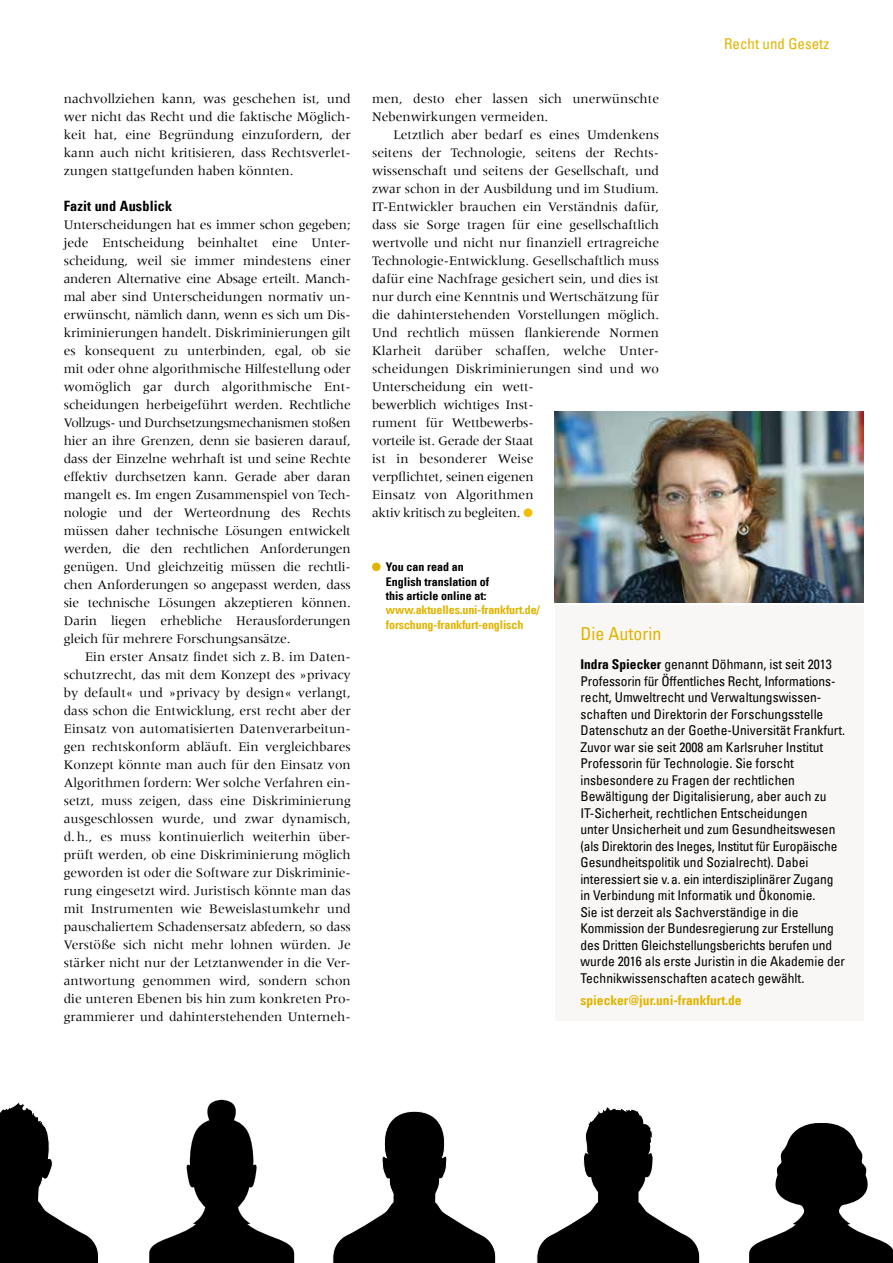
<style>
.page{position:relative;width:893px;height:1263px;background:#fff}
.page>*{position:absolute;margin:0;border:0;box-sizing:border-box;transform-origin:0 0}
.t1{font:condensed 18px "Univers Com 57";color:#e1b400}
.t2{font:condensed 15px "Univers Com 57";color:#e1b400}
.t3{font:14.25px "Univers Com 67 Bold Cond";letter-spacing:.01em;color:#000}
.t4{font:13.5px/18px "Meridien";color:#000;text-align:justify}
.t5{font:condensed 13.5px/16.5px "Univers Com 57";color:#000}
.t6{font:13.5px "Univers Com 67 Bold Cond";color:#e1b400}
.t7{font:12px/14.4px "Univers Com 67 Bold Cond";letter-spacing:-.01em;color:#e1b400}
.t8{font:12px/14.4px "Univers Com 67 Bold Cond";color:#000}
.s1{font-family:"Univers Com 67 Bold Cond";font-stretch:normal}
</style>
<div class="page">
<svg style="left:149px;top:1100px;width:145px;height:163px"></svg>
<svg style="left:0;top:1102px;width:99px;height:161px"></svg>
<svg style="left:333px;top:1111px;width:163px;height:152px"></svg>
<svg style="left:749px;top:1123px;width:144px;height:140px"></svg>
<svg style="left:537px;top:1106px;width:163px;height:157px"></svg>
<div style="left:555px;top:605px;width:308px;height:416px;background:#f9f7f5"></div>
<img style="left:555px;top:412px;width:308px;height:190px">
<div style="left:372px;top:563px;width:9px;height:8px;background:#e1b400;border-radius:50%"></div>
<p class="t4" style="left:64px;top:90px;width:289px">nachvollziehen kann, was geschehen ist, und wer nicht das Recht und die faktische Möglich&shy;keit hat, eine Begründung einzufordern, der kann auch nicht kritisieren, dass Rechtsverlet&shy;zungen stattgefunden haben könnten.</p>
<p class="t3" style="left:64px;top:197px;width:110px">Fazit und Ausblick</p>
<p class="t4" style="left:64px;top:216px;width:289px">Unterscheidungen hat es immer schon gegeben; jede Entscheidung beinhaltet eine Unter&shy;scheidung, weil sie immer mindestens einer anderen Alternative eine Absage erteilt. Manch&shy;mal aber sind Unterscheidungen normativ un&shy;erwünscht, nämlich dann, wenn es sich um Dis&shy;kriminierungen handelt. Diskriminierungen gilt es konsequent zu unterbinden, egal, ob sie mit oder ohne algorithmische Hilfestellung oder womöglich gar durch algorithmische Ent&shy;scheidungen herbeigeführt werden. Rechtliche Vollzugs- und Durchsetzungsmechanismen stoßen hier an ihre Grenzen, denn sie basieren darauf, dass der Einzelne wehrhaft ist und seine Rechte effektiv durchsetzen kann. Gerade aber daran mangelt es. Im engen Zusammenspiel von Tech&shy;nologie und der Werteordnung des Rechts müssen daher technische Lösungen entwickelt werden, die den rechtlichen Anforderungen genügen. Und gleichzeitig müssen die rechtli&shy;chen Anforderungen so angepasst werden, dass sie technische Lösungen akzeptieren können.<br>Darin liegen erhebliche Herausforderungen gleich für mehrere Forschungsansätze.</p>
<p class="t4" style="left:64px;top:648px;width:289px;text-indent:21px">Ein erster Ansatz findet sich z.B. im Daten&shy;schutzrecht, das mit dem Konzept des »privacy by default« und »privacy by design« verlangt, dass schon die Entwicklung, erst recht aber der Einsatz von automatisierten Datenverarbeitun&shy;gen rechtskonform abläuft. Ein vergleichbares Konzept könnte man auch für den Einsatz von Algorithmen fordern: Wer solche Verfahren ein&shy;setzt, muss zeigen, dass eine Diskriminierung ausgeschlossen wurde, und zwar dynamisch, d.h., es muss kontinuierlich weiterhin über&shy;prüft werden, ob eine Diskriminierung möglich geworden ist oder die Software zur Diskriminie&shy;rung eingesetzt wird. Juristisch könnte man das mit Instrumenten wie Beweislastumkehr und pauschaliertem Schadensersatz abfedern, so dass Verstöße sich nicht mehr lohnen würden. Je stärker nicht nur der Letztanwender in die Ver&shy;antwortung genommen wird, sondern schon die unteren Ebenen bis hin zum konkreten Pro&shy;grammierer und dahinterstehenden Unterneh-</p>
<p class="t4" style="left:372px;top:89px;width:289px">men, desto eher lassen sich unerwünschte<br>Nebenwirkungen vermeiden.</p>
<p class="t4" style="left:372px;top:125px;width:289px;text-align:left;text-indent:21px">Letztlich aber bedarf es eines Umdenkens seitens der Technologie, seitens der Rechts&shy;wissenschaft und seitens der Gesellschaft, und zwar schon in der Ausbildung und im Studium.<br>IT-Entwickler brauchen ein Verständnis dafür, dass sie Sorge tragen für eine gesellschaftlich wertvolle und nicht nur finanziell ertragreiche Technologie-Entwicklung. Gesellschaftlich muss dafür eine Nachfrage gesichert sein, und dies ist nur durch eine Kenntnis und Wertschätzung für die dahinterstehenden Vorstellungen möglich.<br>Und rechtlich müssen flankierende Normen Klarheit darüber schaffen, welche Unter&shy;scheidungen Diskriminierungen sind und wo Unterscheidung ein wett-<br>bewerblich wichtiges Inst-<br>rument für Wettbewerbs-<br>vorteile ist. Gerade der Staat<br>ist in besonderer Weise<br>verpflichtet, seinen eigenen<br>Einsatz von Algorithmen<br>aktiv kritisch zu begleiten.</p>
<p class="t2" style="left:724px;top:34px;width:107px">Recht und Gesetz</p>
<p class="t8" style="left:386px;top:560px;width:105px">You can read an<br>English translation of this article online at:</p>
<p class="t7" style="left:386px;top:603px;width:155px">www.aktuelles.uni-frankfurt.de/ forschung-frankfurt-englisch</p>
<h1 class="t1" style="left:580px;top:622px;width:82px">Die Autorin</h1>
<p class="t5" style="left:580px;top:656px;width:266px"><span class="s1">Indra Spiecker</span> genannt Döhmann, ist seit 2013<br>Professorin für Öffentliches Recht, Informations-- recht, Umweltrecht und Verwaltungswissen&shy;schaften und Direktorin der Forschungsstelle Datenschutz an der Goethe-Universität Frankfurt.<br>Zuvor war sie seit 2008 am Karlsruher Institut Professorin für Technologie. Sie forscht insbesondere zu Fragen der rechtlichen Bewältigung der Digitalisierung, aber auch zu IT-Sicherheit, rechtlichen Entscheidungen<br>unter Unsicherheit und zum Gesundheitswesen (als Direktorin des Ineges, Institut für Europäische Gesundheitspolitik und Sozialrecht). Dabei interessiert sie v. a. ein interdisziplinärer Zugang in Verbindung mit Informatik und Ökonomie.<br>Sie ist derzeit als Sachverständige in die Kommission der Bundesregierung zur Erstellung des Dritten Gleichstellungsberichts berufen und wurde 2016 als erste Juristin in die Akademie der Technikwissenschaften acatech gewählt.</p>
<p class="t6" style="left:580px;top:992px;width:163px">spiecker@jur.uni-frankfurt.de</p>
</div>
